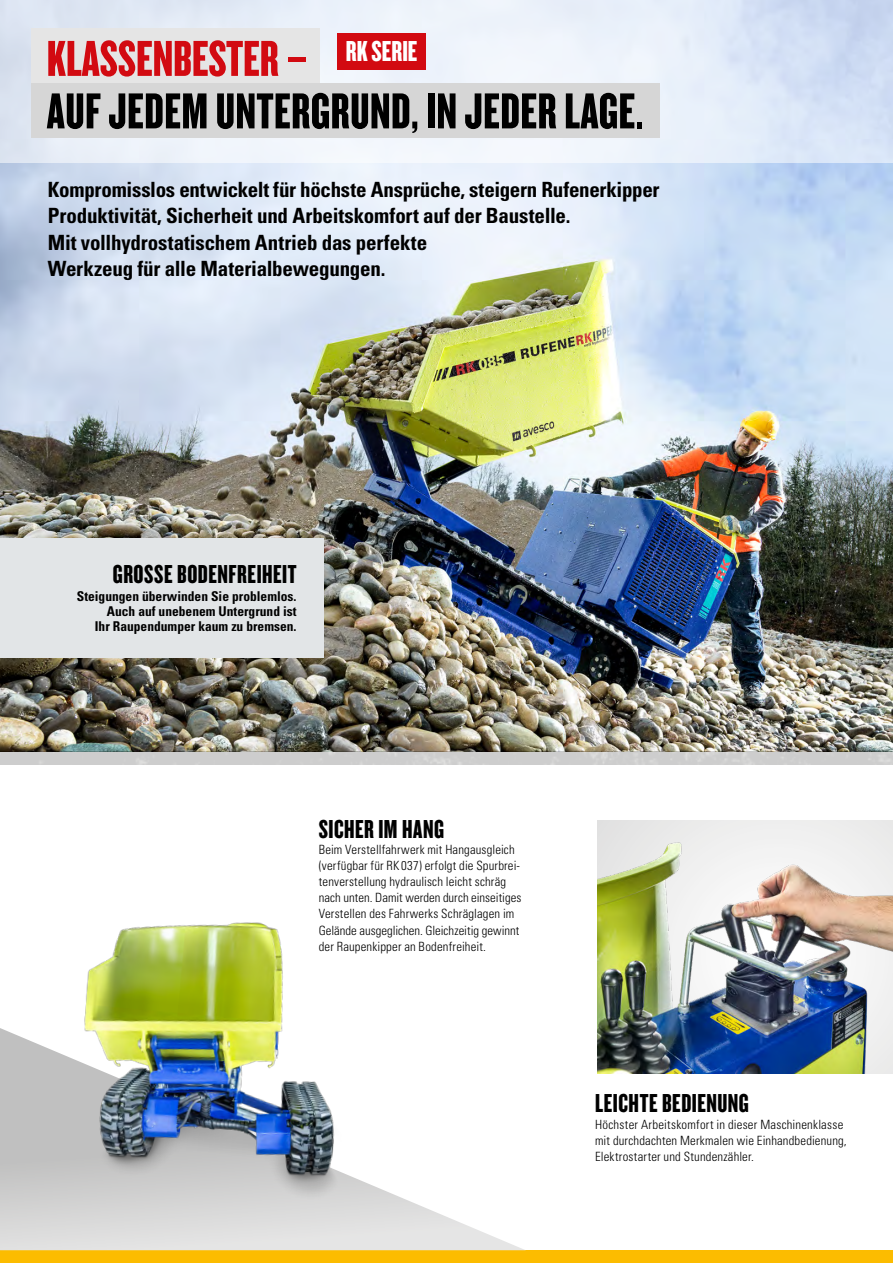
<style>
.page{position:relative;width:893px;height:1263px;background:#fff}
.page>*{position:absolute;margin:0;border:0;box-sizing:border-box;transform-origin:0 0}
.t1{font:52.5px "Knockout HTF68 Full Featherwt";letter-spacing:.01em;color:#000}
.t2{font:52.5px "Knockout HTF68 Full Featherwt";color:#d20a11}
.t3{font:30px "Knockout HTF68 Full Featherwt";color:#fff}
.t4{font:27px "Knockout HTF68 Full Featherwt";letter-spacing:.02em;color:#000}
.t5{font:700 condensed 21px/26.2px "Univers";letter-spacing:-.01em;color:#000}
.t6{font:700 condensed 13.5px/15px "Univers";color:#000;text-align:right}
.t7{font:300 condensed 12.75px/16px "Univers";letter-spacing:.01em;color:#000}
</style>
<div class="page">
<div style="left:0;top:1250px;width:893px;height:13px;background:#fcbc00"></div>
<img style="left:0;top:163px;width:893px;height:588px">
<svg style="left:0;top:0;width:893px;height:163px;fill:#e8effa"></svg>
<svg style="left:0;top:1028px;width:524px;height:222px"></svg>
<img style="left:19px;top:922px;width:374px;height:307px">
<div style="left:597px;top:820px;width:296px;height:253px;background:#ececec"></div>
<img style="left:597px;top:830px;width:296px;height:243px">
<div style="left:0;top:751px;width:893px;height:13px;background:#cdcdcd"></div>
<div style="left:0;top:539px;width:323px;height:119px;background:#e2e5e7"></div>
<div style="left:31px;top:83px;width:629px;height:55px;background:#d6d6d6"></div>
<div style="left:31px;top:29px;width:288px;height:54px;background:#e5e5e5"></div>
<div style="left:337px;top:33px;width:89px;height:37px;background:#d20a11"></div>
<h1 class="t2" style="left:47px;top:32px;width:264px">KLASSENBESTER –</h1>
<h1 class="t1" style="left:47px;top:84px;width:598px">AUF JEDEM UNTERGRUND, IN JEDER LAGE.</h1>
<h2 class="t3" style="left:346px;top:36px;width:73px">RK SERIE</h2>
<h3 class="t5" style="left:48px;top:176px;width:613px">Kompromisslos entwickelt für höchste Ansprüche, steigern Rufenerkipper Produktivität, Sicherheit und Arbeitskomfort auf der Baustelle.<br>Mit vollhydrostatischem Antrieb das perfekte<br>Werkzeug für alle Materialbewegungen.</h3>
<h3 class="t4" style="left:113px;top:561px;width:185px">GROSSE BODENFREIHEIT</h3>
<p class="t6" style="left:77px;top:589px;width:221px">Steigungen überwinden Sie problemlos.<br>Auch auf unebenem Untergrund ist<br>Ihr Raupendumper kaum zu bremsen.</p>
<h3 class="t4" style="left:319px;top:815px;width:127px">SICHER IM HANG</h3>
<p class="t7" style="left:319px;top:842px;width:204px">Beim Verstellfahrwerk mit Hangausgleich (verfügbar für RK037) erfolgt die Spurbrei&shy;tenverstellung hydraulisch leicht schräg nach unten. Damit werden durch einseitiges Verstellen des Fahrwerks Schräglagen im Gelände ausgeglichen. Gleichzeitig gewinnt der Raupenkipper an Bodenfreiheit.</p>
<h3 class="t4" style="left:595px;top:1090px;width:155px">LEICHTE BEDIENUNG</h3>
<p class="t7" style="left:595px;top:1116px;width:253px">Höchster Arbeitskomfort in dieser Maschinenklasse mit durchdachten Merkmalen wie Einhandbedienung,<br>Elektrostarter und Stundenzähler.</p>
</div>
